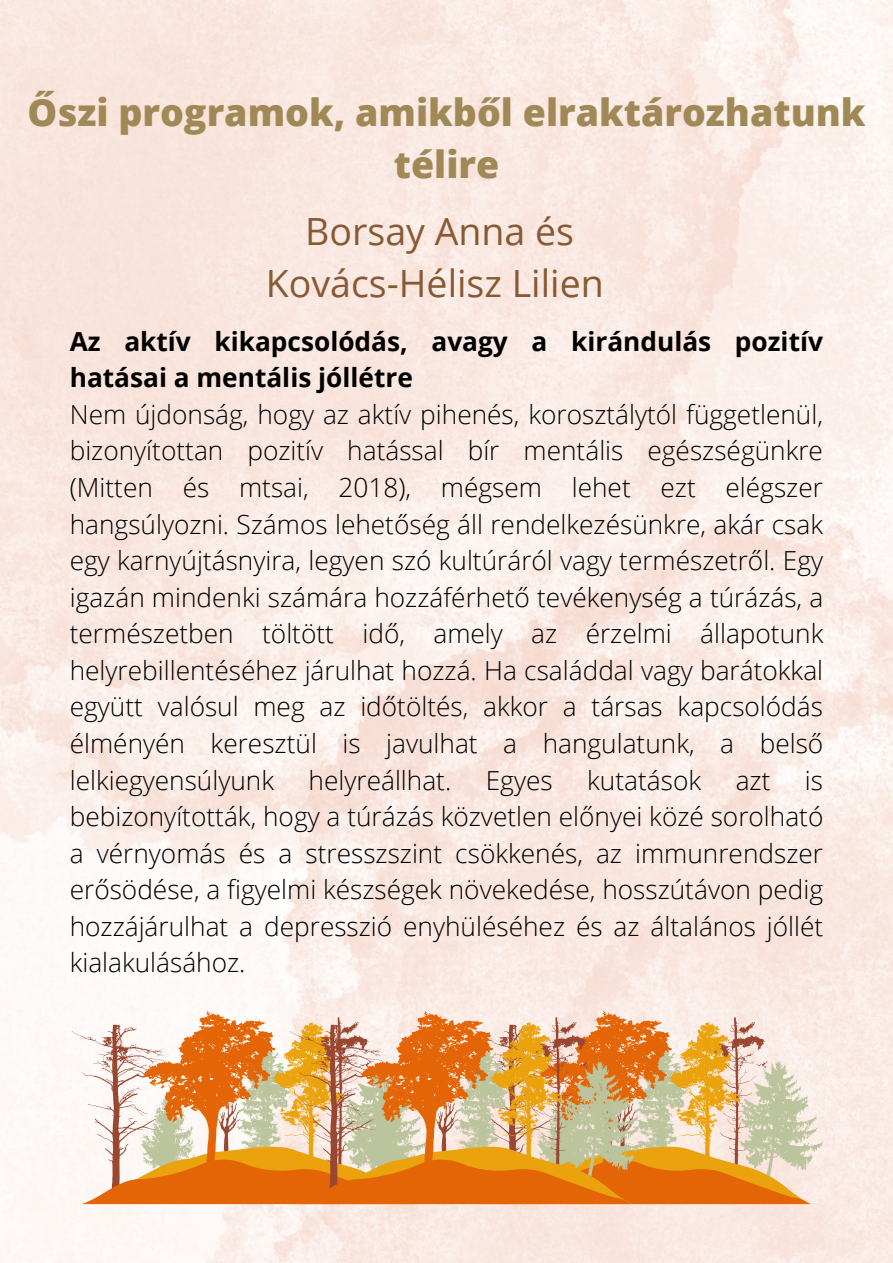
<style>
.page{position:relative;width:893px;height:1263px;background:#fff}
.page>*{position:absolute;margin:0;border:0;box-sizing:border-box;transform-origin:0 0}
.t1{font:800 37.5px/52.3px "Open Sans";color:#a08956;text-align:center}
.t2{font:37.5px/52.3px "Open Sans";color:#875a35;text-align:center}
.t3{font:300 26.25px/36.6px "Open Sans";color:#000;text-align:justify}
.t4{font:700 26.25px/36.6px "Open Sans";color:#000}
</style>
<div class="page">
<svg style="left:70px;top:1010px;width:753px;height:194px;background:#e3ae77"></svg>
<h1 class="t1" style="left:28px;top:84px;width:839px">Őszi programok, amikből elraktározhatunk télire</h1>
<h1 class="t2" style="left:266px;top:204px;width:339px">Borsay Anna és<br>Kovács-Hélisz Lilien</h1>
<p class="t4" style="left:70px;top:322px;width:755px">Az aktív kikapcsolódás, avagy a kirándulás pozitív hatásai a mentális jóllétre</p>
<p class="t3" style="left:70px;top:395px;width:755px">Nem újdonság, hogy az aktív pihenés, korosztálytól függetlenül, bizonyítottan pozitív hatással bír mentális egészségünkre (Mitten és mtsai, 2018), mégsem lehet ezt elégszer hangsúlyozni. Számos lehetőség áll rendelkezésünkre, akár csak egy karnyújtásnyira, legyen szó kultúráról vagy természetről. Egy igazán mindenki számára hozzáférhető tevékenység a túrázás, a természetben töltött idő, amely az érzelmi állapotunk helyrebillentéséhez járulhat hozzá. Ha családdal vagy barátokkal együtt valósul meg az időtöltés, akkor a társas kapcsolódás élményén keresztül is javulhat a hangulatunk, a belső lelkiegyensúlyunk</p>
<p class="t3" style="left:309px;top:761px;width:144px">helyreállhat.</p>
<p class="t3" style="left:486px;top:761px;width:68px">Egyes</p>
<p class="t3" style="left:587px;top:761px;width:115px">kutatások</p>
<p class="t3" style="left:735px;top:761px;width:36px">azt</p>
<p class="t3" style="left:70px;top:761px;width:755px;text-indent:735px">is bebizonyították, hogy a túrázás közvetlen előnyei közé sorolható a vérnyomás és a stresszszint csökkenés, az immunrendszer erősödése, a figyelmi készségek növekedése, hosszútávon pedig hozzájárulhat a depresszió enyhüléséhez és az általános jóllét kialakulásához.</p>
</div>
